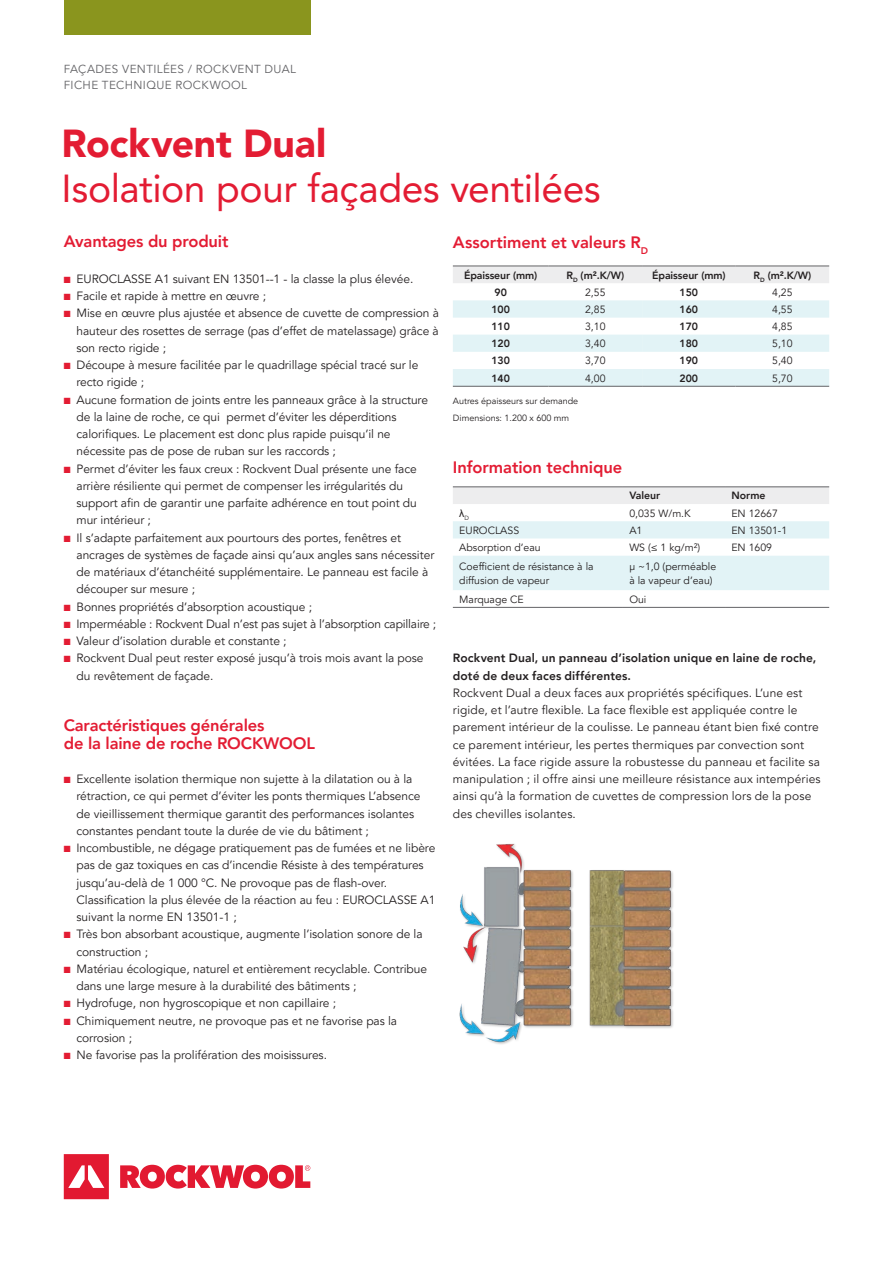
<style>
.page{position:relative;width:893px;height:1263px;background:#fff}
.page>*{position:absolute;margin:0;border:0;box-sizing:border-box;transform-origin:0 0}
.t1{font:39px "Avenir LT Pro";letter-spacing:-.01em;color:#e31c33}
.t2{font:900 39px "Avenir LT Pro";letter-spacing:-.005em;color:#e31c33}
.t3{font:800 16.5px/17.2px "Avenir LT Pro";letter-spacing:-.01em;color:#e31c33}
.t4{font:12px/17.2px "Avenir LT Pro";letter-spacing:-.005em;color:#231f20}
.t5{font:800 12px/17.2px "Avenir LT Pro";letter-spacing:.01em;color:#231f20}
.t6{font:11.7px/16.5px "Avenir LT Pro";letter-spacing:.035em;color:#636366}
.t7{font:10.5px/13.5px "Avenir LT Pro";color:#231f20}
.t8{font:800 10.5px "Avenir LT Pro";color:#231f20}
.t9{font:10.5px "Arial";color:#231f20}
.t10{font:9px/17.2px "Avenir LT Pro";color:#231f20}
.s1{color:#e31c33}
</style>
<div class="page">
<div style="left:64px;top:0;width:246px;height:34px;background:#8a951e"></div>
<svg style="left:64px;top:1154px;width:246px;height:45px"></svg>
<img style="left:589px;top:870px;width:84px;height:158px">
<img style="left:459px;top:843px;width:114px;height:201px">
<svg style="left:453px;top:487px;width:376px;height:120px"></svg>
<hr style="left:453px;top:486px;width:170px;height:1px;background:#636366">
<hr style="left:623px;top:486px;width:102px;height:1px;background:#636366">
<hr style="left:725px;top:486px;width:104px;height:1px;background:#636366">
<hr style="left:453px;top:607px;width:170px;height:1px;background:#636366">
<hr style="left:623px;top:607px;width:102px;height:1px;background:#636366">
<hr style="left:725px;top:607px;width:104px;height:1px;background:#636366">
<div style="left:453px;top:267px;width:376px;height:16px;background:#ededee"></div>
<svg style="left:453px;top:300px;width:376px;height:86px"></svg>
<hr style="left:453px;top:266px;width:96px;height:1px;background:#636366">
<hr style="left:549px;top:266px;width:93px;height:1px;background:#636366">
<hr style="left:642px;top:266px;width:94px;height:1px;background:#636366">
<hr style="left:736px;top:266px;width:93px;height:1px;background:#636366">
<hr style="left:453px;top:386px;width:96px;height:1px;background:#636366">
<hr style="left:549px;top:386px;width:93px;height:1px;background:#636366">
<hr style="left:642px;top:386px;width:94px;height:1px;background:#636366">
<hr style="left:736px;top:386px;width:93px;height:1px;background:#636366">
<p class="t6" style="left:64px;top:61px;width:234px">FAÇADES VENTILÉES / ROCKVENT DUAL<br>FICHE TECHNIQUE ROCKWOOL</p>
<h1 class="t2" style="left:62px;top:120px;width:266px">Rockvent Dual</h1>
<h1 class="t1" style="left:62px;top:165px;width:541px">Isolation pour façades ventilées</h1>
<h2 class="t3" style="left:64px;top:233px;width:166px">Avantages du produit</h2>
<p class="t4" style="left:64px;top:270px;width:351px"><span class="s1">■</span> EUROCLASSE A1 suivant EN 13501--1 - la classe la plus élevée.</p>
<p class="t4" style="left:64px;top:288px;width:204px"><span class="s1">■</span> Facile et rapide à mettre en œuvre ;</p>
<p class="t4" style="left:77px;top:305px;width:364px;text-align:justify;text-indent:-13px"><span class="s1">■</span> Mise en œuvre plus ajustée et absence de cuvette de compression à hauteur des rosettes de serrage (pas d’effet de matelassage) grâce à son recto rigide ;</p>
<p class="t4" style="left:77px;top:357px;width:343px;text-indent:-13px"><span class="s1">■</span> Découpe à mesure facilitée par le quadrillage spécial tracé sur le recto rigide ;</p>
<p class="t4" style="left:77px;top:391px;width:353px;text-indent:-13px"><span class="s1">■</span> Aucune formation de joints entre les panneaux grâce à la structure de la laine de roche, ce qui permet d’éviter les déperditions calorifiques. Le placement est donc plus rapide puisqu’il ne nécessite pas de pose de ruban sur les raccords ;</p>
<p class="t4" style="left:77px;top:460px;width:342px;text-indent:-13px"><span class="s1">■</span> Permet d’éviter les faux creux : Rockvent Dual présente une face arrière résiliente qui permet de compenser les irrégularités du support afin de garantir une parfaite adhérence en tout point du mur intérieur ;</p>
<p class="t4" style="left:77px;top:529px;width:359px;text-indent:-13px"><span class="s1">■</span> Il s’adapte parfaitement aux pourtours des portes, fenêtres et ancrages de systèmes de façade ainsi qu’aux angles sans nécessiter de matériaux d’étanchéité supplémentaire. Le panneau est facile à découper sur mesure ;</p>
<p class="t4" style="left:64px;top:598px;width:250px"><span class="s1">■</span> Bonnes propriétés d’absorption acoustique ;</p>
<p class="t4" style="left:64px;top:615px;width:374px"><span class="s1">■</span> Imperméable : Rockvent Dual n’est pas sujet à l’absorption capillaire ;</p>
<p class="t4" style="left:64px;top:633px;width:224px"><span class="s1">■</span> Valeur d’isolation durable et constante ;</p>
<p class="t4" style="left:77px;top:650px;width:349px;text-indent:-13px"><span class="s1">■</span> Rockvent Dual peut rester exposé jusqu’à trois mois avant la pose du revêtement de façade.</p>
<h2 class="t3" style="left:64px;top:717px;width:253px">Caractéristiques générales<br>de la laine de roche ROCKWOOL</h2>
<p class="t4" style="left:77px;top:771px;width:345px;text-indent:-13px"><span class="s1">■</span> Excellente isolation thermique non sujette à la dilatation ou à la rétraction, ce qui permet d’éviter les ponts thermiques L’absence de vieillissement thermique garantit des performances isolantes constantes pendant toute la durée de vie du bâtiment ;</p>
<p class="t4" style="left:77px;top:840px;width:360px;text-indent:-13px"><span class="s1">■</span> Incombustible, ne dégage pratiquement pas de fumées et ne libère pas de gaz toxiques en cas d’incendie Résiste à des températures jusqu’au-delà de 1 000 °C. Ne provoque pas de flash-over.<br>Classification la plus élevée de la réaction au feu : EUROCLASSE A1 suivant la norme EN 13501-1 ;</p>
<p class="t4" style="left:77px;top:926px;width:348px;text-indent:-13px"><span class="s1">■</span> Très bon absorbant acoustique, augmente l’isolation sonore de la construction ;</p>
<p class="t4" style="left:77px;top:960px;width:352px;text-indent:-13px"><span class="s1">■</span> Matériau écologique, naturel et entièrement recyclable. Contribue dans une large mesure à la durabilité des bâtiments ;</p>
<p class="t4" style="left:64px;top:995px;width:274px"><span class="s1">■</span> Hydrofuge, non hygroscopique et non capillaire ;</p>
<p class="t4" style="left:77px;top:1012px;width:322px;text-indent:-13px"><span class="s1">■</span> Chimiquement neutre, ne provoque pas et ne favorise pas la corrosion ;</p>
<p class="t4" style="left:64px;top:1047px;width:265px"><span class="s1">■</span> Ne favorise pas la prolifération des moisissures.</p>
<h2 class="t3" style="left:453px;top:234px;width:197px">Assortiment et valeurs R<sub>D</sub></h2>
<p class="t8" style="left:464px;top:269px;width:75px">Épaisseur (mm)</p>
<p class="t8" style="left:566px;top:269px;width:59px">R<sub>D</sub> (m².K/W)</p>
<p class="t8" style="left:652px;top:269px;width:75px">Épaisseur (mm)</p>
<p class="t8" style="left:754px;top:269px;width:59px">R<sub>D</sub> (m².K/W)</p>
<p class="t8" style="left:494px;top:286px;width:14px">90</p>
<p class="t7" style="left:585px;top:286px;width:22px">2,55</p>
<p class="t8" style="left:679px;top:286px;width:20px">150</p>
<p class="t7" style="left:772px;top:286px;width:22px">4,25</p>
<p class="t8" style="left:491px;top:303px;width:20px">100</p>
<p class="t7" style="left:585px;top:303px;width:22px">2,85</p>
<p class="t8" style="left:679px;top:303px;width:20px">160</p>
<p class="t7" style="left:772px;top:303px;width:22px">4,55</p>
<p class="t8" style="left:491px;top:320px;width:20px">110</p>
<p class="t7" style="left:585px;top:320px;width:22px">3,10</p>
<p class="t8" style="left:679px;top:320px;width:20px">170</p>
<p class="t7" style="left:772px;top:320px;width:22px">4,85</p>
<p class="t8" style="left:491px;top:337px;width:20px">120</p>
<p class="t7" style="left:585px;top:337px;width:22px">3,40</p>
<p class="t8" style="left:679px;top:337px;width:20px">180</p>
<p class="t7" style="left:772px;top:337px;width:22px">5,10</p>
<p class="t8" style="left:491px;top:354px;width:20px">130</p>
<p class="t7" style="left:585px;top:354px;width:22px">3,70</p>
<p class="t8" style="left:679px;top:354px;width:20px">190</p>
<p class="t7" style="left:772px;top:354px;width:22px">5,40</p>
<p class="t8" style="left:491px;top:372px;width:20px">140</p>
<p class="t7" style="left:585px;top:371px;width:22px">4,00</p>
<p class="t8" style="left:679px;top:372px;width:20px">200</p>
<p class="t7" style="left:772px;top:371px;width:22px">5,70</p>
<p class="t10" style="left:453px;top:392px;width:127px">Autres épaisseurs sur demande<br>Dimensions: 1.200 x 600 mm</p>
<h2 class="t3" style="left:453px;top:458px;width:171px">Information technique</h2>
<p class="t8" style="left:629px;top:489px;width:32px">Valeur</p>
<p class="t8" style="left:731px;top:489px;width:36px">Norme</p>
<p class="t9" style="left:459px;top:506px;width:11px">λ<sub>D</sub></p>
<p class="t7" style="left:629px;top:506px;width:63px">0,035 W/m.K</p>
<p class="t7" style="left:731px;top:506px;width:48px">EN 12667</p>
<p class="t7" style="left:459px;top:524px;width:61px">EUROCLASS</p>
<p class="t7" style="left:629px;top:524px;width:15px">A1</p>
<p class="t7" style="left:731px;top:524px;width:57px">EN 13501-1</p>
<p class="t7" style="left:459px;top:541px;width:83px">Absorption d’eau</p>
<p class="t7" style="left:629px;top:541px;width:72px">WS (≤ 1 kg/m²)</p>
<p class="t7" style="left:731px;top:541px;width:42px">EN 1609</p>
<p class="t7" style="left:459px;top:560px;width:136px">Coefficient de résistance à la diffusion de vapeur</p>
<p class="t7" style="left:629px;top:560px;width:88px">μ ~1,0 (perméable à la vapeur d’eau)</p>
<p class="t7" style="left:459px;top:592px;width:66px">Marquage CE</p>
<p class="t7" style="left:629px;top:592px;width:19px">Oui</p>
<p class="t5" style="left:453px;top:650px;width:365px">Rockvent Dual, un panneau d’isolation unique en laine de roche, doté de deux faces différentes.</p>
<p class="t4" style="left:453px;top:684px;width:369px">Rockvent Dual a deux faces aux propriétés spécifiques. L’une est rigide, et l’autre flexible. La face flexible est appliquée contre le parement intérieur de la coulisse. Le panneau étant bien fixé contre ce parement intérieur, les pertes thermiques par convection sont évitées. La face rigide assure la robustesse du panneau et facilite sa manipulation ; il offre ainsi une meilleure résistance aux intempéries ainsi qu’à la formation de cuvettes de compression lors de la pose des chevilles isolantes.</p>
</div>
